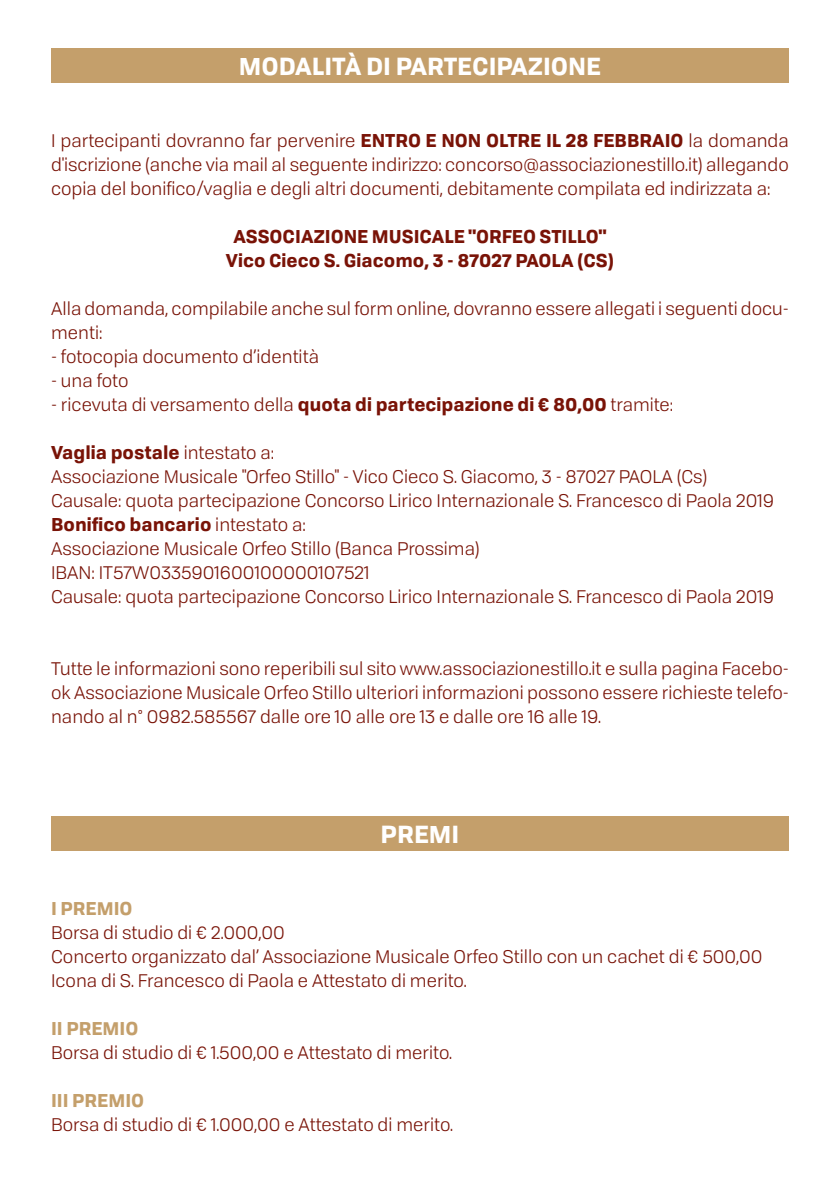
<style>
.page{position:relative;width:840px;height:1191px;background:#fff}
.page>*{position:absolute;margin:0;border:0;box-sizing:border-box;transform-origin:0 0}
.t1{font:700 24px "Tofino";color:#fff}
.t2{font:18px/24px "Tofino";color:#791307}
.t3{font:700 18px/24px "Tofino";color:#791307;text-align:center}
.t4{font:700 18px "Tofino";color:#c49f6b}
.s1{font-weight:700}
</style>
<div class="page">
<div style="left:51px;top:48px;width:737px;height:34px;background:#c49f6b"></div>
<div style="left:51px;top:817px;width:737px;height:34px;background:#c49f6b"></div>
<h1 class="t1" style="left:239px;top:46px;width:363px">MODALITÀ DI PARTECIPAZIONE</h1>
<p class="t2" style="left:51px;top:127px;width:739px;text-align:justify">I partecipanti dovranno far pervenire <span class="s1">ENTRO E NON OLTRE IL 28 FEBBRAIO</span> la domanda d'iscrizione (anche via mail al seguente indirizzo: concorso@associazionestillo.it) allegando copia del bonifico/vaglia e degli altri documenti, debitamente compilata ed indirizzata a:</p>
<p class="t3" style="left:226px;top:223px;width:389px">ASSOCIAZIONE MUSICALE "ORFEO STILLO"<br>Vico Cieco S. Giacomo, 3 - 87027 PAOLA (CS)</p>
<p class="t2" style="left:51px;top:295px;width:739px">Alla domanda, compilabile anche sul form online, dovranno essere allegati i seguenti docu&shy;menti:</p>
<p class="t2" style="left:51px;top:343px;width:269px">- fotocopia documento d’identità</p>
<p class="t2" style="left:51px;top:367px;width:79px">- una foto</p>
<p class="t2" style="left:51px;top:391px;width:623px">- ricevuta di versamento della <span class="s1">quota di partecipazione di € 80,00</span> tramite:</p>
<p class="t2" style="left:51px;top:439px;width:724px"><span class="s1">Vaglia postale</span> intestato a:<br>Associazione Musicale "Orfeo Stillo" - Vico Cieco S. Giacomo, 3 - 87027 PAOLA (Cs)<br>Causale: quota partecipazione Concorso Lirico Internazionale S. Francesco di Paola 2019<br><span class="s1">Bonifico bancario</span> intestato a:<br>Associazione Musicale Orfeo Stillo (Banca Prossima)<br>IBAN: IT57W0335901600100000107521<br>Causale: quota partecipazione Concorso Lirico Internazionale S. Francesco di Paola 2019</p>
<p class="t2" style="left:51px;top:655px;width:739px;text-align:justify">Tutte le informazioni sono reperibili sul sito www.associazionestillo.it e sulla pagina Facebo&shy;ok Associazione Musicale Orfeo Stillo ulteriori informazioni possono essere richieste telefo&shy;nando al n° 0982.585567 dalle ore 10 alle ore 13 e dalle ore 16 alle 19.</p>
<h1 class="t1" style="left:380px;top:814px;width:80px">PREMI</h1>
<p class="t4" style="left:51px;top:894px;width:83px">I PREMIO</p>
<p class="t2" style="left:51px;top:919px;width:712px">Borsa di studio di € 2.000,00<br>Concerto organizzato dal’ Associazione Musicale Orfeo Stillo con un cachet di € 500,00<br>Icona di S. Francesco di Paola e Attestato di merito.</p>
<p class="t4" style="left:51px;top:1013px;width:89px">II PREMIO</p>
<p class="t2" style="left:51px;top:1039px;width:402px">Borsa di studio di € 1.500,00 e Attestato di merito.</p>
<p class="t4" style="left:51px;top:1085px;width:95px">III PREMIO</p>
<p class="t2" style="left:51px;top:1111px;width:403px">Borsa di studio di € 1.000,00 e Attestato di merito.</p>
</div>
